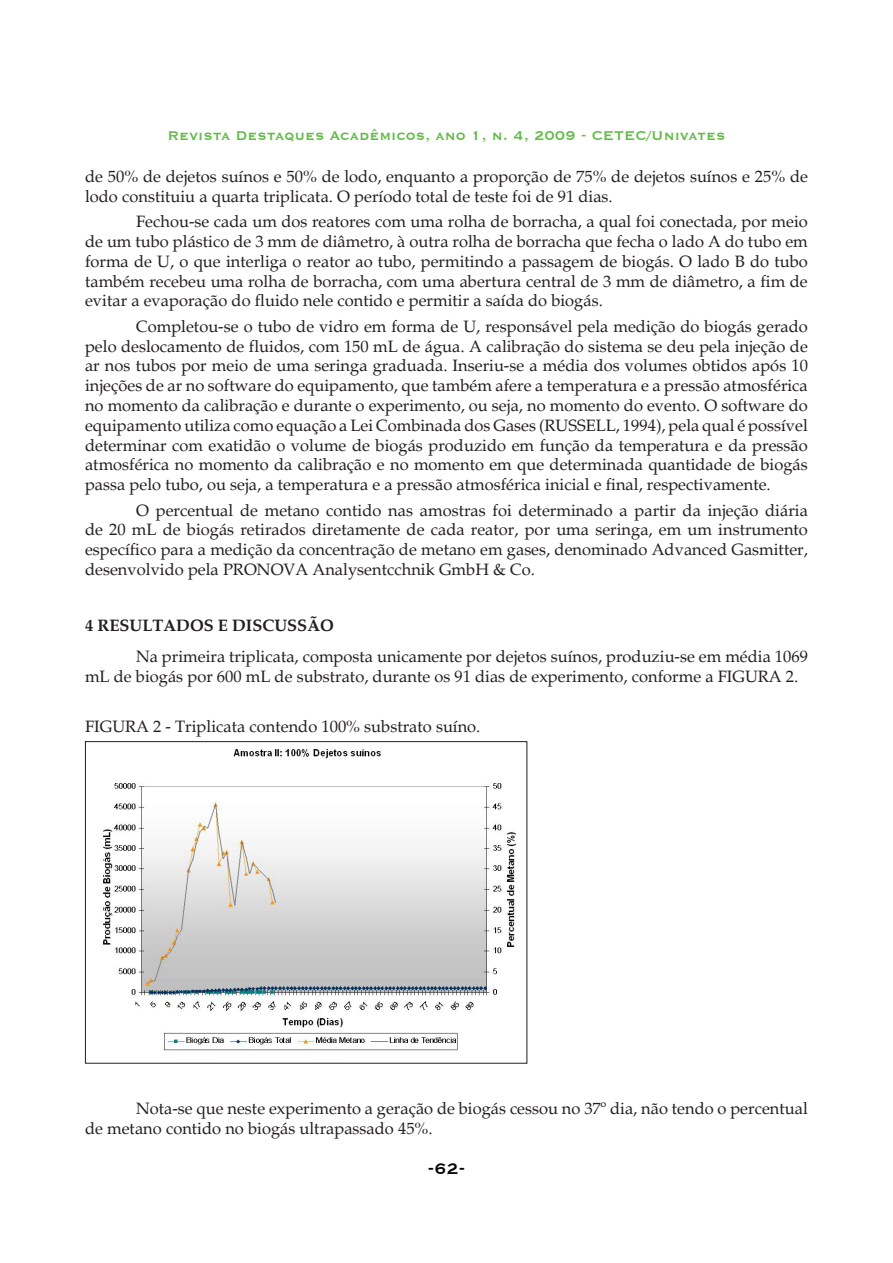
<style>
.page{position:relative;width:893px;height:1263px;background:#fff}
.page>*{position:absolute;margin:0;border:0;box-sizing:border-box;transform-origin:0 0}
.t1{font:700 19.5px "Copperplate Gothic BT";color:#040503}
.t2{font:16.5px/19.8px "Palatino";color:#231f20}
.t3{font:700 16.5px "Copperplate Gothic BT";color:#62bb46}
.t4{font:700 16.5px "Palatino";color:#231f20}
</style>
<div class="page">
<img style="left:103px;top:749px;width:414px;height:302px">
<div style="left:85px;top:741px;width:442px;height:322px;border:1px solid #231f20"></div>
<p class="t3" style="left:168px;top:127px;width:559px">Revista Destaques Acadêmicos, ano 1, n. 4, 2009 - CETEC/Univates</p>
<p class="t2" style="left:85px;top:167px;width:724px">de 50% de dejetos suínos e 50% de lodo, enquanto a proporção de 75% de dejetos suínos e 25% de lodo constituiu a quarta triplicata. O período total de teste foi de 91 dias.</p>
<p class="t2" style="left:85px;top:212px;width:724px;text-align:justify;text-indent:51px">Fechou-se cada um dos reatores com uma rolha de borracha, a qual foi conectada, por meio de um tubo plástico de 3 mm de diâmetro, à outra rolha de borracha que fecha o lado A do tubo em forma de U, o que interliga o reator ao tubo, permitindo a passagem de biogás. O lado B do tubo também recebeu uma rolha de borracha, com uma abertura central de 3 mm de diâmetro, a fim de evitar a evaporação do fluido nele contido e permitir a saída do biogás.</p>
<p class="t2" style="left:85px;top:316px;width:724px;text-align:justify;text-indent:51px">Completou-se o tubo de vidro em forma de U, responsável pela medição do biogás gerado pelo deslocamento de fluidos, com 150 mL de água. A calibração do sistema se deu pela injeção de ar nos tubos por meio de uma seringa graduada. Inseriu-se a média dos volumes obtidos após 10 injeções de ar no software do equipamento, que também afere a temperatura e a pressão atmosférica no momento da calibração e durante o experimento, ou seja, no momento do evento. O software do equipamento utiliza como equação a Lei Combinada dos Gases (RUSSELL, 1994), pela qual é possível determinar com exatidão o volume de biogás produzido em função da temperatura e da pressão atmosférica no momento da calibração e no momento em que determinada quantidade de biogás passa pelo tubo, ou seja, a temperatura e a pressão atmosférica inicial e final, respectivamente.</p>
<p class="t2" style="left:85px;top:500px;width:724px;text-align:justify;text-indent:51px">O percentual de metano contido nas amostras foi determinado a partir da injeção diária de 20 mL de biogás retirados diretamente de cada reator, por uma seringa, em um instrumento específico para a medição da concentração de metano em gases, denominado Advanced Gasmitter, desenvolvido pela PRONOVA Analysentcchnik GmbH &amp; Co.</p>
<p class="t4" style="left:85px;top:616px;width:37px">4 RESULTADOS</p>
<p class="t4" style="left:218px;top:616px;width:40px">E DISCUSSÃO</p>
<p class="t2" style="left:85px;top:647px;width:724px;text-indent:51px">Na primeira triplicata, composta unicamente por dejetos suínos, produziu-se em média 1069 mL de biogás por 600 mL de substrato, durante os 91 dias de experimento, conforme a FIGURA 2.</p>
<p class="t2" style="left:85px;top:717px;width:397px">FIGURA 2 - Triplicata contendo 100% substrato suíno.</p>
<p class="t2" style="left:85px;top:1099px;width:724px;text-indent:51px">Nota-se que neste experimento a geração de biogás cessou no 37º dia, não tendo o percentual de metano contido no biogás ultrapassado 45%.</p>
<p class="t1" style="left:428px;top:1158px;width:39px">-62-</p>
</div>
